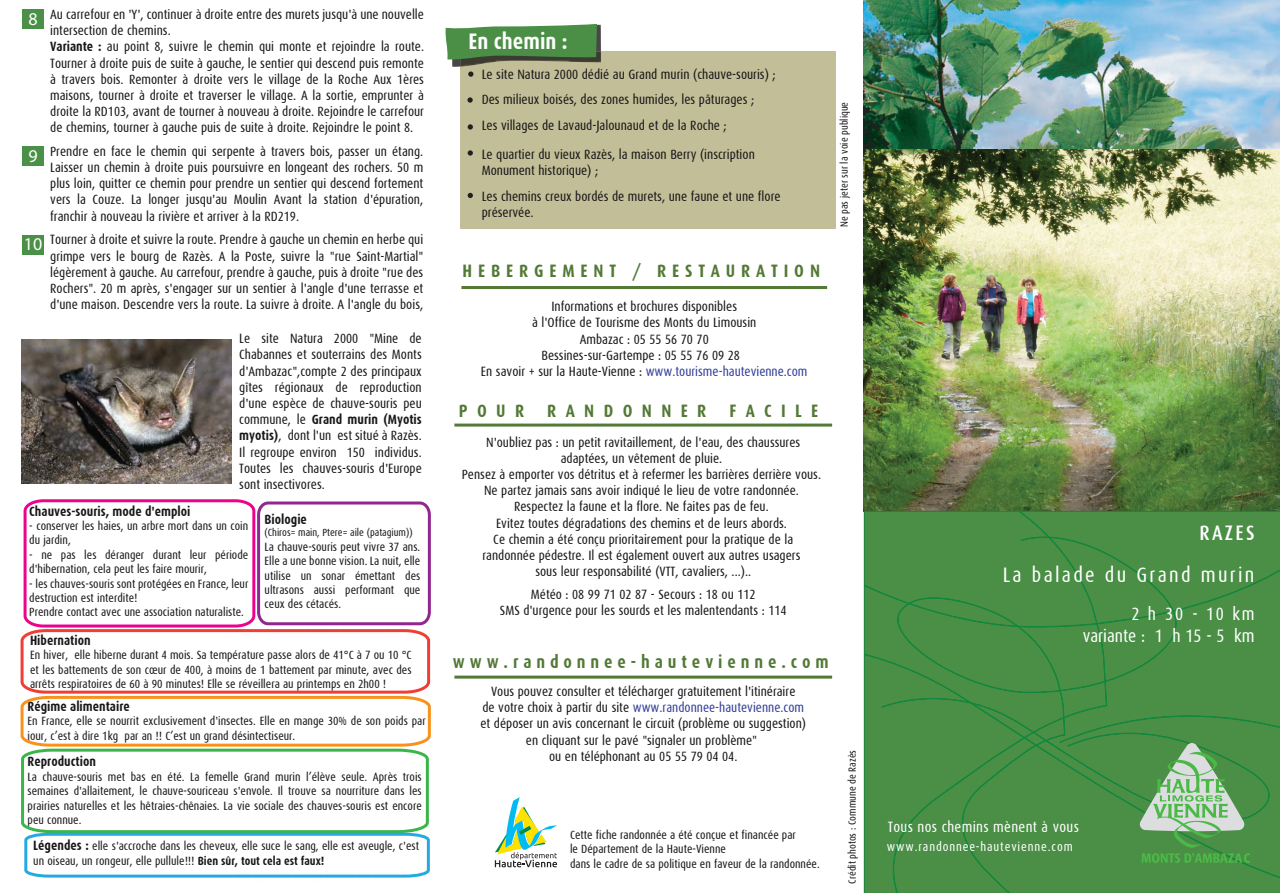
<style>
.page{position:relative;width:1280px;height:893px;background:#fff}
.page>*{position:absolute;margin:0;border:0;box-sizing:border-box;transform-origin:0 0}
.t1{font:700 22.5px "Dax Condensed";color:#fff}
.t2{font:21px "Dax Condensed";letter-spacing:.11em;color:#fff}
.t3{font:500 21px "Dax Condensed";letter-spacing:.11em;color:#fff}
.t4{font:700 18px "Dax Condensed";letter-spacing:.325em;color:#537936}
.t5{font:700 18px "Dax Condensed";letter-spacing:.27em;color:#537936}
.t6{font:18px/21.6px "Dax Condensed";color:#fff;text-align:right}
.t7{font:700 18px "Dax Condensed";letter-spacing:.52em;color:#537936}
.t8{font:18px "Myriad";color:#fff}
.t9{font:15px "Dax Condensed";letter-spacing:.02em;color:#fff}
.t10{font:13.5px/16.2px "Dax Condensed";color:#181619;text-align:center}
.t11{font:700 13.5px "Dax Condensed";color:#181619}
.t12{font:12.75px "Dax Condensed";letter-spacing:.065em;color:#fff}
.t13{font:12px/14.4px "Dax Condensed";color:#181619}
.t14{font:10.5px "Dax Condensed";color:#181619}
.s1{font-weight:700}
.s2{font-family:"Myriad";font-size:18px;color:#fff}
.s3{font-weight:700;font-size:13.5px}
.s4{color:#333e99}
</style>
<div class="page">
<img style="left:864px;top:148px;width:416px;height:363px">
<div style="left:460px;top:51px;width:376px;height:177px;background:#c2be97"></div>
<div style="left:23px;top:9px;width:21px;height:20px;background:#4a9046"></div>
<div style="left:23px;top:147px;width:21px;height:19px;background:#4a9046"></div>
<div style="left:23px;top:235px;width:21px;height:20px;background:#4a9046"></div>
<svg style="left:468px;top:71px;width:5px;height:6px"></svg>
<svg style="left:468px;top:150px;width:5px;height:6px"></svg>
<svg style="left:468px;top:124px;width:5px;height:6px"></svg>
<svg style="left:468px;top:193px;width:5px;height:5px"></svg>
<svg style="left:467px;top:97px;width:6px;height:6px"></svg>
<img style="left:22px;top:339px;width:210px;height:144px">
<svg style="left:20px;top:499px;width:411px;height:379px"></svg>
<hr style="left:461px;top:286px;width:366px;height:3px;background:#537936">
<hr style="left:454px;top:424px;width:378px;height:3px;background:#537936">
<hr style="left:454px;top:676px;width:378px;height:3px;background:#537936">
<svg style="left:495px;top:797px;width:62px;height:70px"></svg>
<div style="left:864px;top:511px;width:416px;height:382px;background:#4a8f45"></div>
<svg style="left:1140px;top:743px;width:110px;height:120px;background:#74ad73"></svg>
<img style="left:863px;top:0;width:417px;height:148px">
<img style="left:452px;top:25px;width:149px;height:42px">
<img style="left:460px;top:51px;width:141px;height:16px">
<svg style="left:445px;top:24px;width:152px;height:36px;background:#569051"></svg>
<h3 class="t8" style="left:28px;top:12px;width:11px">8</h3>
<p class="t10" style="left:50px;top:6px;width:375px;text-align:left">Au carrefour en 'Y', continuer à droite entre des murets jusqu'à une nouvelle intersection de chemins.<br><span class="s1">Variante :</span> au point 8, suivre le chemin qui monte et rejoindre la route.<br>Tourner à droite puis de suite à gauche, le sentier qui descend puis remonte à travers bois. Remonter à droite vers le village de la Roche Aux 1ères maisons, tourner à droite et traverser le village. A la sortie, emprunter à droite la RD103, avant de tourner à nouveau à droite. Rejoindre le carrefour de chemins, tourner à gauche puis de suite à droite. Rejoindre le point 8.</p>
<p class="t10" style="left:50px;top:143px;width:375px;text-align:justify;text-indent:-22px"><span class="s2">9</span> Prendre en face le chemin qui serpente à travers bois, passer un étang.<br>Laisser un chemin à droite puis poursuivre en longeant des rochers. 50 m plus loin, quitter ce chemin pour prendre un sentier qui descend fortement vers la Couze. La longer jusqu'au Moulin Avant la station d'épuration, franchir à nouveau la rivière et arriver à la RD219.</p>
<p class="t10" style="left:50px;top:232px;width:375px;text-align:justify;text-indent:-26px"><span class="s2">10</span> Tourner à droite et suivre la route. Prendre à gauche un chemin en herbe qui grimpe vers le bourg de Razès. A la Poste, suivre la "rue Saint-Martial" légèrement à gauche. Au carrefour, prendre à gauche, puis à droite "rue des Rochers". 20 m après, s'engager sur un sentier à l'angle d'une terrasse et d'une maison. Descendre vers la route. La suivre à droite. A l'angle du bois,</p>
<p class="t10" style="left:239px;top:330px;width:184px;text-align:justify">Le site Natura 2000 "Mine de Chabannes et souterrains des Monts d'Ambazac",compte 2 des principaux gîtes régionaux de reproduction d'une espèce de chauve-souris peu commune, le <span class="s1">Grand murin (Myotis myotis)</span>, dont l'un est situé à Razès.<br>Il regroupe environ 150 individus.<br>Toutes les chauves-souris d'Europe sont insectivores.</p>
<p class="t11" style="left:29px;top:503px;width:163px">Chauves-souris, mode d'emploi</p>
<p class="t13" style="left:29px;top:519px;width:220px">- conserver les haies, un arbre mort dans un coin du jardin,</p>
<p class="t13" style="left:29px;top:548px;width:221px">- ne pas les déranger durant leur période d'hibernation, cela peut les faire mourir,</p>
<p class="t13" style="left:29px;top:576px;width:221px">- les chauves-souris sont protégées en France, leur destruction est interdite!<br>Prendre contact avec une association naturaliste.</p>
<p class="t11" style="left:265px;top:511px;width:44px">Biologie</p>
<p class="t14" style="left:265px;top:527px;width:150px">(Chiros= main, Ptere= aile (patagium))</p>
<p class="t13" style="left:265px;top:539px;width:157px;text-align:justify">La chauve-souris peut vivre 37 ans.<br>Elle a une bonne vision. La nuit, elle utilise un sonar émettant des ultrasons aussi performant que ceux des cétacés.</p>
<p class="t11" style="left:30px;top:632px;width:62px">Hibernation</p>
<p class="t13" style="left:30px;top:648px;width:383px;text-align:justify">En hiver, elle hiberne durant 4 mois. Sa température passe alors de 41°C à 7 ou 10 °C et les battements de son cœur de 400, à moins de 1 battement par minute, avec des arrêts respiratoires de 60 à 90 minutes! Elle se réveillera au printemps en 2h00 !</p>
<p class="t11" style="left:28px;top:699px;width:104px">Régime alimentaire</p>
<p class="t13" style="left:28px;top:714px;width:400px">En France, elle se nourrit exclusivement d'insectes. Elle en mange 30% de son poids par jour, c’est à dire 1kg par an !! C’est un grand désintectiseur.</p>
<p class="t11" style="left:28px;top:754px;width:70px">Reproduction</p>
<p class="t13" style="left:28px;top:770px;width:396px;text-align:justify">La chauve-souris met bas en été. La femelle Grand murin l’élève seule. Après trois semaines d'allaitement, le chauve-souriceau s'envole. Il trouve sa nourriture dans les prairies naturelles et les hêtraies-chênaies. La vie sociale des chauves-souris est encore peu connue.</p>
<p class="t13" style="left:33px;top:839px;width:387px"><span class="s3">Légendes :</span> elle s'accroche dans les cheveux, elle suce le sang, elle est aveugle, c'est un oiseau, un rongeur, elle pullule!!! <span class="s1">Bien sûr, tout cela est faux!</span></p>
<h1 class="t1" style="left:469px;top:28px;width:100px">En chemin :</h1>
<p class="t10" style="left:482px;top:66px;width:295px">Le site Natura 2000 dédié au Grand murin (chauve-souris) ;</p>
<p class="t10" style="left:482px;top:91px;width:274px">Des milieux boisés, des zones humides, les pâturages ;</p>
<p class="t10" style="left:482px;top:118px;width:246px">Les villages de Lavaud-Jalounaud et de la Roche ;</p>
<p class="t10" style="left:482px;top:146px;width:275px;text-align:left">Le quartier du vieux Razès, la maison Berry (inscription<br>Monument historique) ;</p>
<p class="t10" style="left:482px;top:188px;width:300px;text-align:left">Les chemins creux bordés de murets, une faune et une flore préservée.</p>
<p class="t14" style="left:838px;top:227px;width:127px;rotate:-90deg">Ne pas jeter sur la voie publique</p>
<h3 class="t4" style="left:463px;top:261px;width:359px">HEBERGEMENT / RESTAURATION</h3>
<p class="t10" style="left:481px;top:299px;width:328px">Informations et brochures disponibles<br>à l'Office de Tourisme des Monts du Limousin<br>Ambazac : 05 55 56 70 70<br>Bessines-sur-Gartempe : 05 55 76 09 28<br>En savoir + sur la Haute-Vienne : <span class="s4">www.tourisme-hautevienne.com</span></p>
<h3 class="t4" style="left:459px;top:400px;width:67px">POUR</h3>
<h3 class="t7" style="left:547px;top:400px;width:161px">RANDONNER</h3>
<h3 class="t4" style="left:729px;top:400px;width:90px">FACILE</h3>
<p class="t10" style="left:462px;top:434px;width:361px">N'oubliez pas : un petit ravitaillement, de l'eau, des chaussures adaptées, un vêtement de pluie.<br>Pensez à emporter vos détritus et à refermer les barrières derrière vous.<br>Ne partez jamais sans avoir indiqué le lieu de votre randonnée.<br>Respectez la faune et la flore. Ne faites pas de feu.<br>Evitez toutes dégradations des chemins et de leurs abords.<br>Ce chemin a été conçu prioritairement pour la pratique de la<br>randonnée pédestre. Il est également ouvert aux autres usagers<br>sous leur responsabilité (VTT, cavaliers, ...)..</p>
<p class="t10" style="left:500px;top:586px;width:288px">Météo : 08 99 71 02 87 - Secours : 18 ou 112<br>SMS d'urgence pour les sourds et les malentendants : 114</p>
<h3 class="t5" style="left:453px;top:651px;width:377px">www.randonnee-hautevienne.com</h3>
<p class="t10" style="left:480px;top:683px;width:327px">Vous pouvez consulter et télécharger gratuitement l'itinéraire<br>de votre choix à partir du site <span class="s4">www.randonnee-hautevienne.com </span>et déposer un avis concernant le circuit (problème ou suggestion) en cliquant sur le pavé "signaler un problème"<br>ou en téléphonant au 05 55 79 04 04.</p>
<p class="t13" style="left:570px;top:828px;width:251px">Cette fiche randonnée a été conçue et financée par<br>le Département de la Haute-Vienne<br>dans le cadre de sa politique en faveur de la randonnée.</p>
<p class="t14" style="left:846px;top:884px;width:135px;rotate:-90deg">Crédit photos : Commune de Razès</p>
<h2 class="t3" style="left:1199px;top:520px;width:57px">RAZES</h2>
<h2 class="t2" style="left:1003px;top:563px;width:253px">La balade du Grand murin</h2>
<h3 class="t6" style="left:1083px;top:603px;width:173px">2 h 30 - 10 km variante : 1 h 15 - 5 km</h3>
<p class="t9" style="left:888px;top:819px;width:193px">Tous nos chemins mènent à vous</p>
<p class="t12" style="left:887px;top:840px;width:187px">www.randonnee-hautevienne.com</p>
</div>
